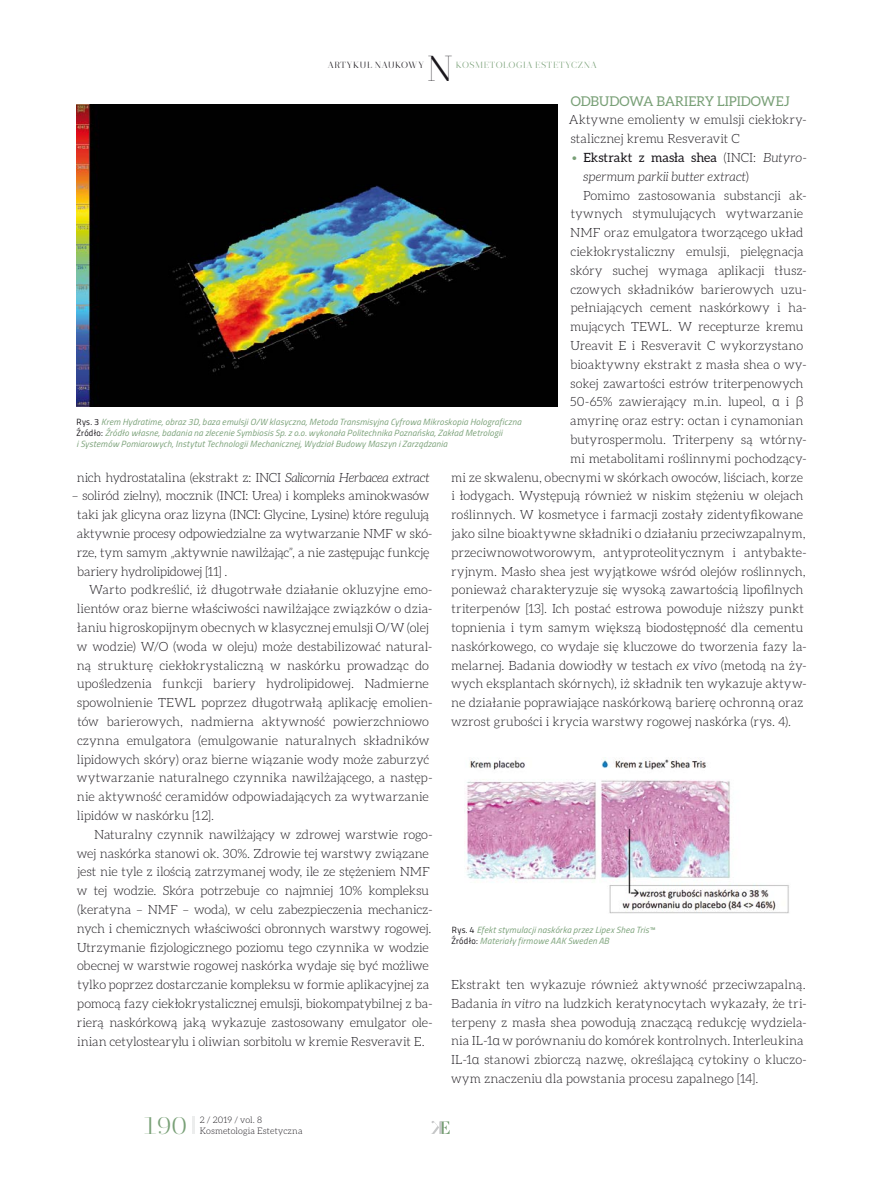
<style>
.page{position:relative;width:872px;height:1191px;background:#fff}
.page>*{position:absolute;margin:0;border:0;box-sizing:border-box;transform-origin:0 0}
.t1{font:300 36px "Prumo Display";color:#1a171c}
.t2{font:300 24px "Prumo Display";color:#79a077}
.t3{font:13.5px "Aleo";color:#79a077}
.t4{font:300 12.75px/18.8px "Aleo";letter-spacing:-.005em;color:#1a171c}
.t5{font:12.75px "Aleo";color:#1a171c}
.t6{font:italic 300 12.75px "Aleo";color:#1a171c}
.t7{font:italic 9px/10.8px "Titillium";letter-spacing:.02em;color:#79a077}
.t8{font:300 9px "Aleo";letter-spacing:.01em;color:#1a171c}
.t9{font:300 9px "Prumo Display";letter-spacing:.06em;color:#79a077}
.t10{font:300 9px "Prumo Display";letter-spacing:.075em;color:#1a171c}
.s1{font-weight:300;color:#79a077}
.s2{font-weight:300}
.s3{font-weight:300;font-style:italic}
.s4{font-style:normal}
.s5{font-family:"Open Sans"}
.s6{font-style:italic}
.s7{font-family:"Titillium Regular Upright";font-style:normal;color:#1a171c}
</style>
<div class="page">
<hr style="left:192px;top:1117px;width:3px;height:17px;background:#eceded">
<svg style="left:431px;top:1121px;width:18px;height:13px"></svg>
<img style="left:466px;top:757px;width:323px;height:157px">
<img style="left:77px;top:105px;width:480px;height:301px">
<p class="t10" style="left:328px;top:60px;width:98px">ARTYKUŁ NAUKOWY</p>
<h1 class="t1" style="left:427px;top:47px;width:27px">N</h1>
<p class="t9" style="left:456px;top:60px;width:142px">KOSMETOLOGIA ESTETYCZNA</p>
<p class="t3" style="left:570px;top:93px;width:221px">ODBUDOWA BARIERY LIPIDOWEJ</p>
<p class="t4" style="left:569px;top:111px;width:240px">Aktywne emolienty w emulsji ciekłokry&shy;stalicznej kremu Resveravit C</p>
<p class="t5" style="left:572px;top:150px;width:236px"><span class="s1">•</span> Ekstrakt z masła shea <span class="s2">(INCI:</span> <span class="s3">Butyro-</span></p>
<p class="t6" style="left:583px;top:169px;width:167px">spermum parkii butter extract<span class="s4">)</span></p>
<p class="t4" style="left:583px;top:186px;width:225px">Pomimo zastosowania substancji ak-</p>
<p class="t4" style="left:571px;top:204px;width:234px">tywnych stymulujących wytwarzanie</p>
<p class="t4" style="left:570px;top:223px;width:235px">NMF oraz emulgatora tworzącego układ</p>
<p class="t4" style="left:570px;top:242px;width:235px">ciekłokrystaliczny emulsji, pielęgnacja</p>
<p class="t4" style="left:570px;top:261px;width:238px">skóry suchej wymaga aplikacji tłusz-</p>
<p class="t4" style="left:570px;top:280px;width:238px">czowych składników barierowych uzu-</p>
<p class="t4" style="left:570px;top:298px;width:238px">pełniających cement naskórkowy i ha-</p>
<p class="t4" style="left:570px;top:317px;width:235px">mujących TEWL. W recepturze kremu</p>
<p class="t4" style="left:570px;top:336px;width:234px">Ureavit E i Resveravit C wykorzystano</p>
<p class="t4" style="left:570px;top:355px;width:238px">bioaktywny ekstrakt z masła shea o wy-</p>
<p class="t4" style="left:570px;top:374px;width:235px">sokej zawartości estrów triterpenowych</p>
<p class="t4" style="left:570px;top:392px;width:235px">50-65% zawierający m.in. lupeol, <span class="s5">α</span> i <span class="s5">β</span></p>
<p class="t4" style="left:570px;top:411px;width:235px">amyrinę oraz estry: octan i cynamonian</p>
<p class="t4" style="left:570px;top:430px;width:238px">butyrospermolu. Triterpeny są wtórny-</p>
<p class="t4" style="left:570px;top:449px;width:238px">mi metabolitami roślinnymi pochodzący-</p>
<p class="t4" style="left:451px;top:468px;width:353px">mi ze skwalenu, obecnymi w skórkach owoców, liściach, korze</p>
<p class="t4" style="left:451px;top:486px;width:353px">i łodygach. Występują również w niskim stężeniu w olejach</p>
<p class="t4" style="left:451px;top:505px;width:353px">roślinnych. W kosmetyce i farmacji zostały zidentyfikowane</p>
<p class="t4" style="left:451px;top:524px;width:356px">jako silne bioaktywne składniki o działaniu przeciwzapalnym,</p>
<p class="t4" style="left:451px;top:543px;width:357px">przeciwnowotworowym, antyproteolitycznym i antybakte-</p>
<p class="t4" style="left:451px;top:562px;width:356px">ryjnym. Masło shea jest wyjątkowe wśród olejów roślinnych,</p>
<p class="t4" style="left:451px;top:580px;width:353px">ponieważ charakteryzuje się wysoką zawartością lipofilnych</p>
<p class="t4" style="left:451px;top:599px;width:354px">triterpenów [13]. Ich postać estrowa powoduje niższy punkt</p>
<p class="t4" style="left:451px;top:618px;width:353px">topnienia i tym samym większą biodostępność dla cementu</p>
<p class="t4" style="left:451px;top:637px;width:357px">naskórkowego, co wydaje się kluczowe do tworzenia fazy la-</p>
<p class="t4" style="left:451px;top:656px;width:357px">melarnej. Badania dowiodły w testach <span class="s6">ex vivo</span> (metodą na ży-</p>
<p class="t4" style="left:451px;top:674px;width:357px">wych eksplantach skórnych), iż składnik ten wykazuje aktyw-</p>
<p class="t4" style="left:451px;top:693px;width:354px">ne działanie poprawiające naskórkową barierę ochronną oraz</p>
<p class="t4" style="left:451px;top:712px;width:341px">wzrost grubości i krycia warstwy rogowej naskórka (rys. 4).</p>
<p class="t7" style="left:77px;top:416px;width:446px"><span class="s7">Rys. 3</span> Krem Hydratime, obraz 3D, baza emulsji O/W klasyczna, Metoda Transmisyjna Cyfrowa Mikroskopia Holograficzna<br><span class="s7">Źródło:</span> Źródło własne, badania na zlecenie Symbiosis Sp. z o.o. wykonała Politechnika Poznańska, Zakład Metrologii<br>i Systemów Pomiarowych, Instytut Technologii Mechanicznej, Wydział Budowy Maszyn i Zarządzania</p>
<p class="t4" style="left:77px;top:468px;width:354px">nich hydrostatalina (ekstrakt z: INCI <span class="s6">Salicornia Herbacea extract</span></p>
<p class="t4" style="left:77px;top:486px;width:357px;text-indent:-5px">– soliród zielny), mocznik (INCI: Urea) i kompleks aminokwasów taki jak glicyna oraz lizyna (INCI: Glycine, Lysine) które regulują aktywnie procesy odpowiedzialne za wytwarzanie NMF w skó&shy;rze, tym samym „aktywnie nawilżając”, a nie zastępując funkcję bariery hydrolipidowej [11] .</p>
<p class="t4" style="left:77px;top:580px;width:357px;text-indent:12px">Warto podkreślić, iż długotrwałe działanie okluzyjne emo&shy;lientów oraz bierne właściwości nawilżające związków o dzia&shy;łaniu higroskopijnym obecnych w klasycznej emulsji O/W (olej w wodzie) W/O (woda w oleju) może destabilizować natural&shy;ną strukturę ciekłokrystaliczną w naskórku prowadząc do upośledzenia funkcji bariery hydrolipidowej. Nadmierne spowolnienie TEWL poprzez długotrwałą aplikację emolien&shy;tów barierowych, nadmierna aktywność powierzchniowo czynna emulgatora (emulgowanie naturalnych składników lipidowych skóry) oraz bierne wiązanie wody może zaburzyć wytwarzanie naturalnego czynnika nawilżającego, a następ&shy;nie aktywność ceramidów odpowiadających za wytwarzanie lipidów w naskórku [12].</p>
<p class="t4" style="left:77px;top:825px;width:357px;text-indent:17px">Naturalny czynnik nawilżający w zdrowej warstwie rogo&shy;wej naskórka stanowi ok. 30%. Zdrowie tej warstwy związane jest nie tyle z ilością zatrzymanej wody, ile ze stężeniem NMF w tej wodzie. Skóra potrzebuje co najmniej 10% kompleksu (keratyna – NMF – woda), w celu zabezpieczenia mechanicz&shy;nych i chemicznych właściwości obronnych warstwy rogowej.<br>Utrzymanie fizjologicznego poziomu tego czynnika w wodzie obecnej w warstwie rogowej naskórka wydaje się być możliwe tylko poprzez dostarczanie kompleksu w formie aplikacyjnej za pomocą fazy ciekłokrystalicznej emulsji, biokompatybilnej z ba&shy;rierą naskórkową jaką wykazuje zastosowany emulgator ole&shy;inian cetylostearylu i oliwian sorbitolu w kremie Resveravit E.</p>
<p class="t7" style="left:451px;top:923px;width:205px"><span class="s7">Rys. 4</span> Efekt stymulacji naskórka przez Lipex Shea Tris™<br><span class="s7">Źródło:</span> Materiały firmowe AAK Sweden AB</p>
<p class="t4" style="left:451px;top:975px;width:357px">Ekstrakt ten wykazuje również aktywność przeciwzapalną.<br>Badania <span class="s6">in vitro</span> na ludzkich keratynocytach wykazały, że tri&shy;terpeny z masła shea powodują znaczącą redukcję wydziela&shy;nia IL-1<span class="s5">α</span> w porównaniu do komórek kontrolnych. Interleukina IL-1<span class="s5">α</span> stanowi zbiorczą nazwę, określającą cytokiny o kluczo&shy;wym znaczeniu dla powstania procesu zapalnego [14].</p>
<p class="t8" style="left:200px;top:1115px;width:64px">2 / 2019 / vol. 8</p>
<h2 class="t2" style="left:142px;top:1111px;width:47px">190</h2>
<p class="t8" style="left:200px;top:1125px;width:104px">Kosmetologia Estetyczna</p>
</div>
